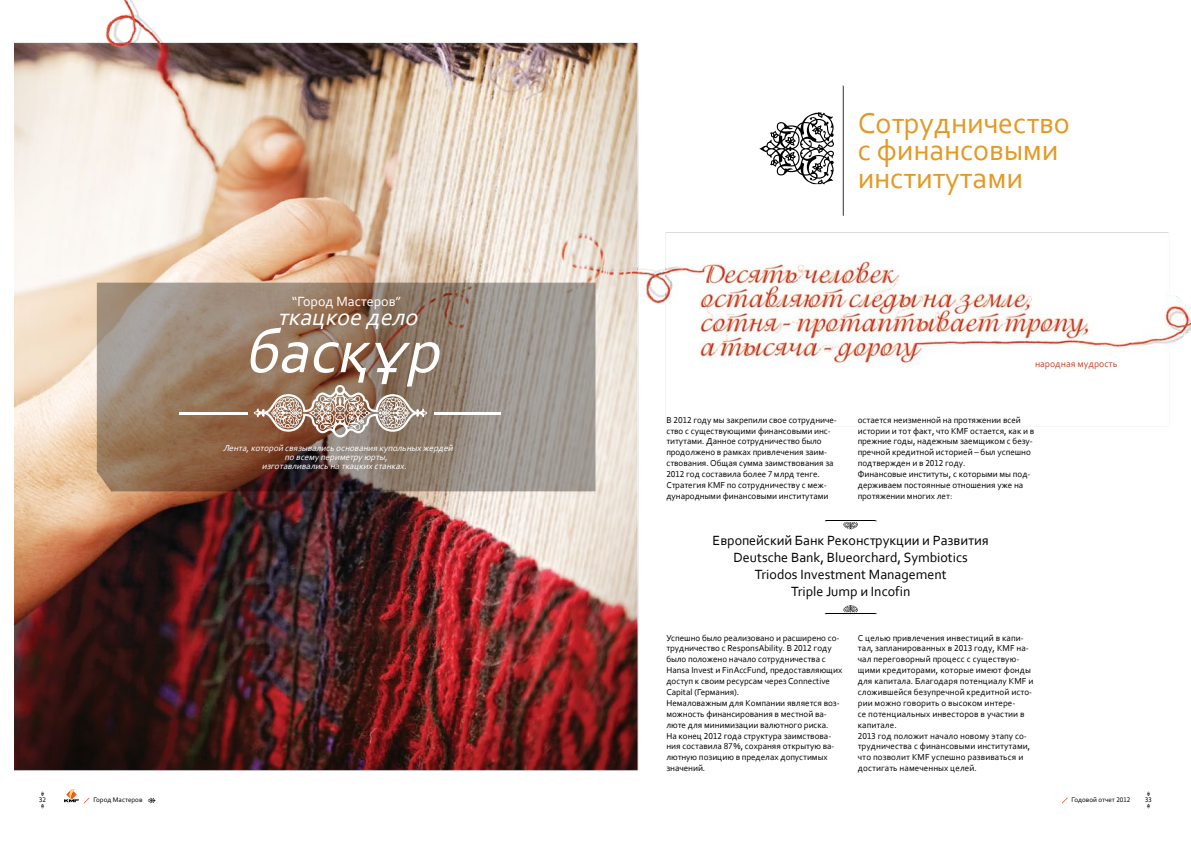
<style>
.page{position:relative;width:1191px;height:842px;background:#fff}
.page>*{position:absolute;margin:0;border:0;box-sizing:border-box;transform-origin:0 0}
.t1{font:italic 63.2px "Corbel";color:#fff}
.t2{font:30px/28px "Corbel";color:#e39925}
.t3{font:italic 24px "Corbel";color:#fff}
.t4{font:14px/16.8px "Corbel";color:#000;text-align:center}
.t5{font:14px "Corbel";color:#fff}
.t6{font:9.7px "Corbel";color:#cb4127}
.t7{font:9px/10.9px "Corbel";color:#000}
.t8{font:italic 9px "Corbel";color:#fff}
.t9{font:7px "Corbel";color:#000}
</style>
<div class="page">
<img style="left:14px;top:0;width:1177px;height:809px">
<svg style="left:41px;top:791px;width:3px;height:5px"></svg>
<svg style="left:1146px;top:791px;width:4px;height:5px"></svg>
<svg style="left:41px;top:804px;width:3px;height:4px"></svg>
<svg style="left:1146px;top:804px;width:4px;height:4px"></svg>
<svg style="left:147px;top:797px;width:9px;height:6px"></svg>
<svg style="left:64px;top:789px;width:26px;height:14px"></svg>
<svg style="left:1061px;top:797px;width:6px;height:6px"></svg>
<svg style="left:97px;top:283px;width:498px;height:208px;background:#937f6f"></svg>
<hr style="left:179px;top:412px;width:69px;height:2px;background:#fff">
<hr style="left:434px;top:412px;width:67px;height:2px;background:#fff">
<svg style="left:758px;top:112px;width:76px;height:72px"></svg>
<svg style="left:843px;top:85px;width:1px;height:131px"></svg>
<svg style="left:824px;top:520px;width:52px;height:9px"></svg>
<svg style="left:824px;top:605px;width:52px;height:9px"></svg>
<svg style="left:253px;top:385px;width:174px;height:52px;background:#a9907e"></svg>
<h3 class="t5" style="left:292px;top:293px;width:111px">“Город Мастеров”</h3>
<h3 class="t3" style="left:278px;top:302px;width:147px">ткацкое дело</h3>
<h1 class="t1" style="left:244px;top:312px;width:212px">басқұр</h1>
<p class="t8" style="left:223px;top:442px;width:233px">Лента,которой связывались основания купольныхжердей</p>
<p class="t8" style="left:285px;top:451px;width:107px">по всему периметру юрты,</p>
<p class="t8" style="left:262px;top:460px;width:148px">изготавливались на ткацкихстанках.</p>
<h2 class="t2" style="left:857px;top:108px;width:213px">Сотрудничество с финансовыми институтами</h2>
<p class="t6" style="left:1035px;top:357px;width:84px">народная мудрость</p>
<p class="t7" style="left:666px;top:414px;width:172px">В 2012 году мы закрепили свое сотрудниче&shy;ство с существующими финансовыми инс&shy;титутами. Данное сотрудничество было продолжено в рамках привлечения заим&shy;ствования. Общая сумма заимствования за 2012 год составила более 7 млрд тенге.<br>Стратегия КМF по сотрудничеству с меж&shy;дународными финансовыми институтами</p>
<p class="t7" style="left:857px;top:414px;width:178px">остается неизменной на протяжении всей истории и тот факт, что КМF остается, как и в прежние годы, надежным заемщиком с безу&shy;пречной кредитной историей – был успешно подтвержден и в 2012 году.<br>Финансовые институты, с которыми мы под&shy;держиваем постоянные отношения уже на протяжении многих лет:</p>
<h3 class="t4" style="left:712px;top:532px;width:278px">Европейский Банк Реконструкции и Развития Deutsche Bank, Blueorchard, Symbiotics Triodos Investment Management<br>Triple Jump и Incofin</h3>
<p class="t7" style="left:666px;top:632px;width:177px">Успешно было реализовано и расширено со&shy;трудничество с ResponsAbility. В 2012 году было положено начало сотрудничества с Hansa Invest и FinAccFund, предоставляющих доступ к своим ресурсам через Connective Capital (Германия).<br>Немаловажным для Компании является воз&shy;можность финансирования в местной ва&shy;люте для минимизации валютного риска.<br>На конец 2012 года структура заимствова&shy;ния составила 87%, сохраняя открытую ва&shy;лютную позицию в пределах допустимых значений.</p>
<p class="t7" style="left:857px;top:632px;width:177px">С целью привлечения инвестиций в капи&shy;тал, запланированных в 2013 году, КМF на&shy;чал переговорный процесс с существую&shy;щими кредиторами, которые имеют фонды для капитала. Благодаря потенциалу КМF и сложившейся безупречной кредитной исто&shy;рии можно говорить о высоком интере-<br>се потенциальных инвесторов в участии в капитале.<br>2013 год положит начало новому этапу со&shy;трудничества с финансовыми институтами, что позволит КMF успешно развиваться и достигать намеченных целей.</p>
<p class="t9" style="left:39px;top:795px;width:8px">32</p>
<p class="t9" style="left:93px;top:795px;width:51px">Город Мастеров</p>
<p class="t9" style="left:1071px;top:795px;width:60px">Годовой отчет 2012</p>
<p class="t9" style="left:1145px;top:795px;width:8px">33</p>
</div>
